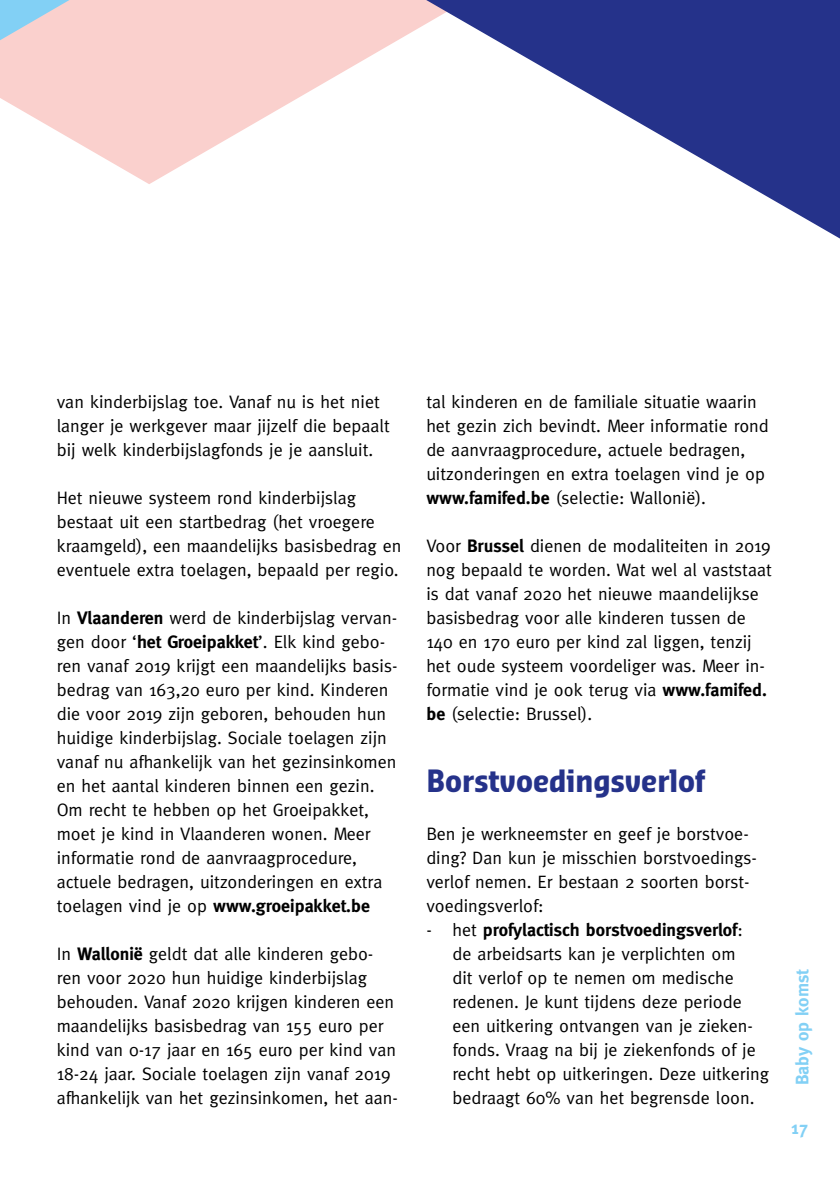
<style>
.page{position:relative;width:840px;height:1191px;background:#fff}
.page>*{position:absolute;margin:0;border:0;box-sizing:border-box;transform-origin:0 0}
.t1{font:700 30px "Sansa Con Pro";color:#25328a}
.t2{font:18px/24px "Meta";color:#000}
.t3{font:700 18px "Meta";color:#82d0f5}
.s1{font-weight:700}
</style>
<div class="page">
<svg style="left:0;top:0;width:396px;height:184px;fill:#fad0cd"></svg>
<svg style="left:396px;top:0;width:443px;height:238px"></svg>
<svg style="left:0;top:0;width:69px;height:40px;background:#bdd0e1"></svg>
<p class="t2" style="left:57px;top:390px;width:334px">van kinderbijslag toe. Vanaf nu is het niet langer je werkgever maar jijzelf die bepaalt bij welk kinderbijslagfonds je je aansluit.</p>
<p class="t2" style="left:57px;top:486px;width:346px">Het nieuwe systeem rond kinderbijslag bestaat uit een startbedrag (het vroegere kraamgeld), een maandelijks basisbedrag en eventuele extra toelagen, bepaald per regio.</p>
<p class="t2" style="left:57px;top:606px;width:342px">In <span class="s1">Vlaanderen</span> werd de kinderbijslag vervan&shy;gen door ‘<span class="s1">het Groeipakket</span>’. Elk kind gebo&shy;ren vanaf 2019 krijgt een maandelijks basis&shy;bedrag van 163,20 euro per kind. Kinderen die voor 2019 zijn geboren, behouden hun huidige kinderbijslag. Sociale toelagen zijn vanaf nu afhankelijk van het gezinsinkomen en het aantal kinderen binnen een gezin.<br>Om recht te hebben op het -Groeipakket, moet je kind in Vlaanderen wonen. Meer informatie rond de aanvraagprocedure, actuele bedragen, uitzonderingen en extra toelagen vind je op <span class="s1">www.groeipakket.be</span></p>
<p class="t2" style="left:57px;top:941px;width:342px">In <span class="s1">Wallonië</span> geldt dat alle kinderen gebo&shy;ren voor 2020 hun huidige kinderbijslag behouden. Vanaf 2020 krijgen kinderen een maandelijks basisbedrag van 155 euro per kind van 0-17 jaar en 165 euro per kind van 18-24 jaar. Sociale toelagen zijn vanaf 2019 afhankelijk van het gezinsinkomen, het aan-</p>
<p class="t2" style="left:426px;top:389px;width:344px">tal kinderen en de familiale situatie waarin het gezin zich bevindt. Meer informatie rond de aanvraagprocedure, actuele bedragen, uitzonderingen en extra toelagen vind je op <span class="s1">www.famifed.be</span> (selectie: Wallonië).</p>
<p class="t2" style="left:426px;top:533px;width:347px">Voor <span class="s1">Brussel</span> dienen de modaliteiten in 2019 nog bepaald te worden. Wat wel al vaststaat is dat vanaf 2020 het nieuwe maandelijkse basisbedrag voor alle kinderen tussen de 140 en 170 euro per kind zal liggen, tenzij het oude systeem voordeliger was. Meer in&shy;formatie vind je ook terug via <span class="s1">www.famifed. be</span> (selectie: Brussel).</p>
<h1 class="t1" style="left:426px;top:760px;width:280px">Borstvoedingsverlof</h1>
<p class="t2" style="left:426px;top:822px;width:332px">Ben je werkneemster en geef je borstvoe&shy;ding? Dan kun je misschien borstvoedings&shy;verlof nemen. Er bestaan 2 soorten borst&shy;voedingsverlof:</p>
<p class="t2" style="left:452px;top:918px;width:318px;text-indent:-26px">- het <span class="s1">profylactisch borstvoedingsverlof</span>:<br>de arbeidsarts kan je verplichten om<br>dit verlof op te nemen om medische redenen. Je kunt tijdens deze periode een uitkering ontvangen van je zieken&shy;fonds. Vraag na bij je ziekenfonds of je recht hebt op uitkeringen. Deze uitkering bedraagt 60% van het begrensde loon.</p>
<p class="t3" style="left:791px;top:1085px;width:118px;rotate:-90deg">Baby op komst</p>
<p class="t3" style="left:790px;top:1117px;width:19px">17</p>
</div>
